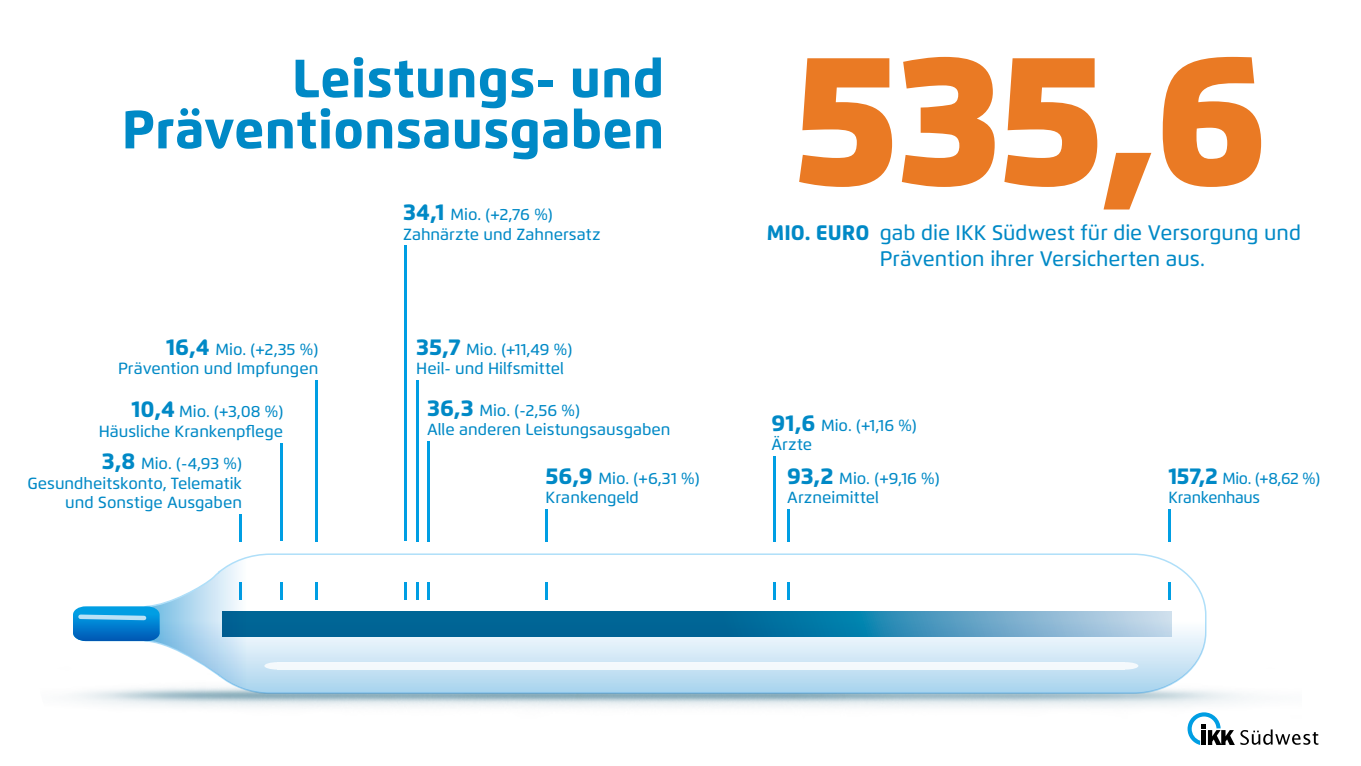
<style>
.page{position:relative;width:1361px;height:766px;background:#fff}
.page>*{position:absolute;margin:0;border:0;box-sizing:border-box;transform-origin:0 0}
.t1{font:900 187.65px "Flexo";color:#ea7a24}
.t2{font:800 53.7px/51px "Flexo";color:#0089c6;text-align:right}
.t3{font:500 21px/25.5px "Flexo";color:#0089c6}
.t4{font:800 21px "Flexo";color:#0089c6}
.t5{font:500 16.2px/19.4px "Flexo";color:#0089c6}
.t6{font:500 16.2px/19.4px "Flexo";letter-spacing:-.02em;color:#0089c6}
.s1{font-weight:800;font-size:22.8px}
</style>
<div class="page">
<hr style="left:1168px;top:509px;width:3px;height:32px;background:#009ee3">
<hr style="left:787px;top:509px;width:3px;height:32px;background:#009ee3">
<hr style="left:545px;top:509px;width:3px;height:32px;background:#009ee3">
<hr style="left:404px;top:245px;width:3px;height:296px;background:#009ee3">
<hr style="left:416px;top:379px;width:3px;height:162px;background:#009ee3">
<hr style="left:773px;top:456px;width:2px;height:85px;background:#009ee3">
<hr style="left:281px;top:443px;width:2px;height:98px;background:#009ee3">
<hr style="left:239px;top:514px;width:3px;height:27px;background:#009ee3">
<hr style="left:427px;top:441px;width:3px;height:100px;background:#009ee3">
<svg style="left:1187px;top:712px;width:131px;height:32px"></svg>
<hr style="left:315px;top:380px;width:3px;height:161px;background:#009ee3">
<svg style="left:79px;top:553px;width:1128px;height:141px"></svg>
<svg style="left:73px;top:606px;width:87px;height:35px;background:#1a8dd4"></svg>
<div style="left:264px;top:662px;width:27px;height:7px;background:#f4f9fc;border-radius:50%"></div>
<div style="left:1112px;top:662px;width:26px;height:7px;background:#f4f9fc;border-radius:50%"></div>
<div style="left:277px;top:662px;width:848px;height:7px;background:#f4f9fc"></div>
<h2 class="t2" style="left:122px;top:53px;width:544px">Leistungs- und<br>Präventionsausgaben</h2>
<p class="t5" style="left:118px;top:339px;width:202px;text-align:right"><span class="s1">16,4</span> Mio. (+2,35 %)<br>Prävention und Impfungen</p>
<p class="t5" style="left:99px;top:402px;width:186px;text-align:right"><span class="s1">10,4</span> Mio. (+3,08 %)<br>Häusliche Krankenpflege</p>
<p class="t5" style="left:27px;top:453px;width:216px;text-align:right"><span class="s1">3,8</span> Mio. (-4,93 %)<br>Gesundheitskonto, Telematik und Sonstige Ausgaben</p>
<p class="t5" style="left:403px;top:205px;width:199px"><span class="s1">34,1</span> Mio. (+2,76 %)<br>Zahnärzte und Zahnersatz</p>
<p class="t5" style="left:416px;top:339px;width:157px"><span class="s1">35,7</span> Mio. (+11,49 %)<br>Heil- und Hilfsmittel</p>
<p class="t5" style="left:427px;top:400px;width:245px"><span class="s1">36,3</span> Mio. (-2,56 %)<br>Alle anderen Leistungsausgaben</p>
<p class="t5" style="left:545px;top:468px;width:156px"><span class="s1">56,9</span> Mio. (+6,31 %)<br>Krankengeld</p>
<h1 class="t1" style="left:792px;top:4px;width:477px">535,6</h1>
<p class="t4" style="left:767px;top:219px;width:104px">MIO. EURO</p>
<p class="t3" style="left:879px;top:220px;width:423px">gab die IKK Südwest für die Versorgung und<br>Prävention ihrer Versicherten aus.</p>
<p class="t5" style="left:771px;top:415px;width:147px"><span class="s1">91,6</span> Mio. (+1,16 %)<br>Ärzte</p>
<p class="t5" style="left:787px;top:468px;width:154px"><span class="s1">93,2</span> Mio. (+9,16 %)<br>Arzneimittel</p>
<p class="t6" style="left:1168px;top:468px;width:153px"><span class="s1">157,2</span> Mio. (+8,62 %)<br>Krankenhaus</p>
</div>
